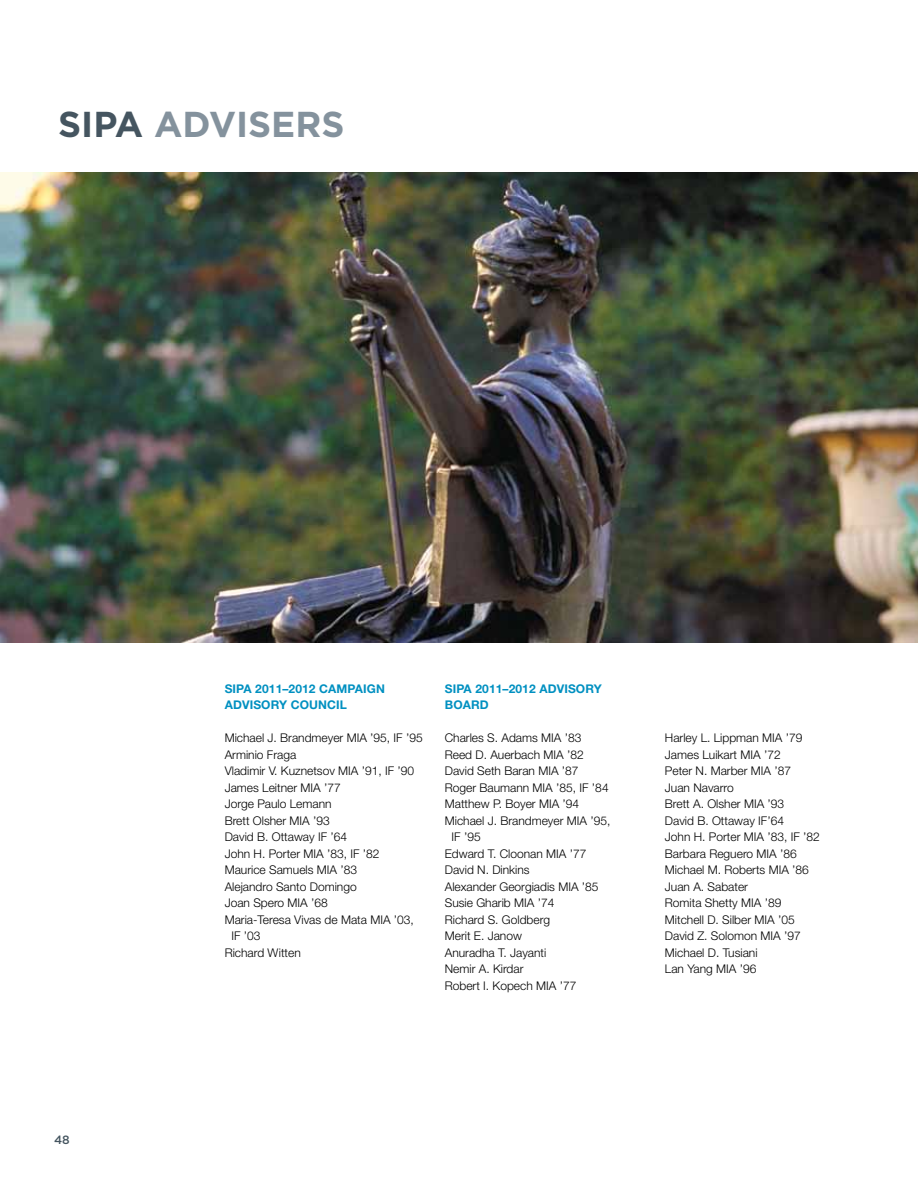
<style>
.page{position:relative;width:918px;height:1188px;background:#fff}
.page>*{position:absolute;margin:0;border:0;box-sizing:border-box;transform-origin:0 0}
.t1{font:700 36px "Gotham";color:#84929d}
.t2{font:300 12px/16.5px "Helvetica Neue";color:#000}
.t3{font:700 12px/16.5px "Helvetica Neue";letter-spacing:.01em;color:#0090c1}
.t4{font:500 12px "Gotham";color:#455560}
.s1{color:#455560}
</style>
<div class="page">
<img style="left:0;top:172px;width:918px;height:471px">
<h1 class="t1" style="left:58px;top:100px;width:288px"><span class="s1">SIPA</span> ADVISERS</h1>
<p class="t4" style="left:54px;top:1132px;width:17px">48</p>
<p class="t3" style="left:225px;top:680px;width:162px">SIPA 2011–2012 CAMPAIGN<br>ADVISORY COUNCIL</p>
<p class="t2" style="left:225px;top:729px;width:200px">Michael J. Brandmeyer MIA ’95, IF ’95</p>
<p class="t2" style="left:225px;top:746px;width:73px">Arminio Fraga</p>
<p class="t2" style="left:225px;top:762px;width:191px">Vladimir V. Kuznetsov MIA ’91, IF ’90</p>
<p class="t2" style="left:225px;top:779px;width:118px">James Leitner MIA ’77</p>
<p class="t2" style="left:225px;top:795px;width:108px">Jorge Paulo Lemann</p>
<p class="t2" style="left:225px;top:812px;width:107px">Brett Olsher MIA ’93</p>
<p class="t2" style="left:225px;top:828px;width:124px">David B. Ottaway IF ’64</p>
<p class="t2" style="left:225px;top:845px;width:156px">John H. Porter MIA ’83, IF ’82</p>
<p class="t2" style="left:225px;top:861px;width:134px">Maurice Samuels MIA ’83</p>
<p class="t2" style="left:225px;top:878px;width:134px">Alejandro Santo Domingo</p>
<p class="t2" style="left:225px;top:894px;width:105px">Joan Spero MIA ’68</p>
<p class="t2" style="left:225px;top:911px;width:191px">Maria-Teresa Vivas de Mata MIA ’03,</p>
<p class="t2" style="left:231px;top:927px;width:31px">IF ’03</p>
<p class="t2" style="left:225px;top:944px;width:78px">Richard Witten</p>
<p class="t3" style="left:445px;top:680px;width:158px">SIPA 2011–2012 ADVISORY<br>BOARD</p>
<p class="t2" style="left:445px;top:729px;width:138px">Charles S. Adams MIA ’83</p>
<p class="t2" style="left:445px;top:746px;width:140px">Reed D. Auerbach MIA ’82</p>
<p class="t2" style="left:445px;top:762px;width:135px">David Seth Baran MIA ’87</p>
<p class="t2" style="left:445px;top:779px;width:165px">Roger Baumann MIA ’85, IF ’84</p>
<p class="t2" style="left:445px;top:795px;width:136px">Matthew P. Boyer MIA ’94</p>
<p class="t2" style="left:445px;top:812px;width:167px">Michael J. Brandmeyer MIA ’95,</p>
<p class="t2" style="left:452px;top:828px;width:31px">IF ’95</p>
<p class="t2" style="left:445px;top:845px;width:143px">Edward T. Cloonan MIA ’77</p>
<p class="t2" style="left:445px;top:861px;width:86px">David N. Dinkins</p>
<p class="t2" style="left:445px;top:878px;width:155px">Alexander Georgiadis MIA ’85</p>
<p class="t2" style="left:445px;top:894px;width:111px">Susie Gharib MIA ’74</p>
<p class="t2" style="left:445px;top:911px;width:107px">Richard S. Goldberg</p>
<p class="t2" style="left:445px;top:927px;width:79px">Merit E. Janow</p>
<p class="t2" style="left:445px;top:944px;width:103px">Anuradha T. Jayanti</p>
<p class="t2" style="left:445px;top:960px;width:80px">Nemir A. Kirdar</p>
<p class="t2" style="left:445px;top:977px;width:133px">Robert I. Kopech MIA ’77</p>
<p class="t2" style="left:665px;top:729px;width:156px">Harley L. Lippman MIA ’79<br>James Luikart MIA ’72<br>Peter N. Marber MIA ’87<br>Juan Navarro<br>Brett A. Olsher MIA ’93<br>David B. Ottaway IF’64<br>John H. Porter MIA ’83, IF ’82<br>Barbara Reguero MIA ’86<br>Michael M. Roberts MIA ’86<br>Juan A. Sabater<br>Romita Shetty MIA ’89<br>Mitchell D. Silber MIA ’05<br>David Z. Solomon MIA ’97<br>Michael D. Tusiani<br>Lan Yang MIA ’96</p>
</div>
